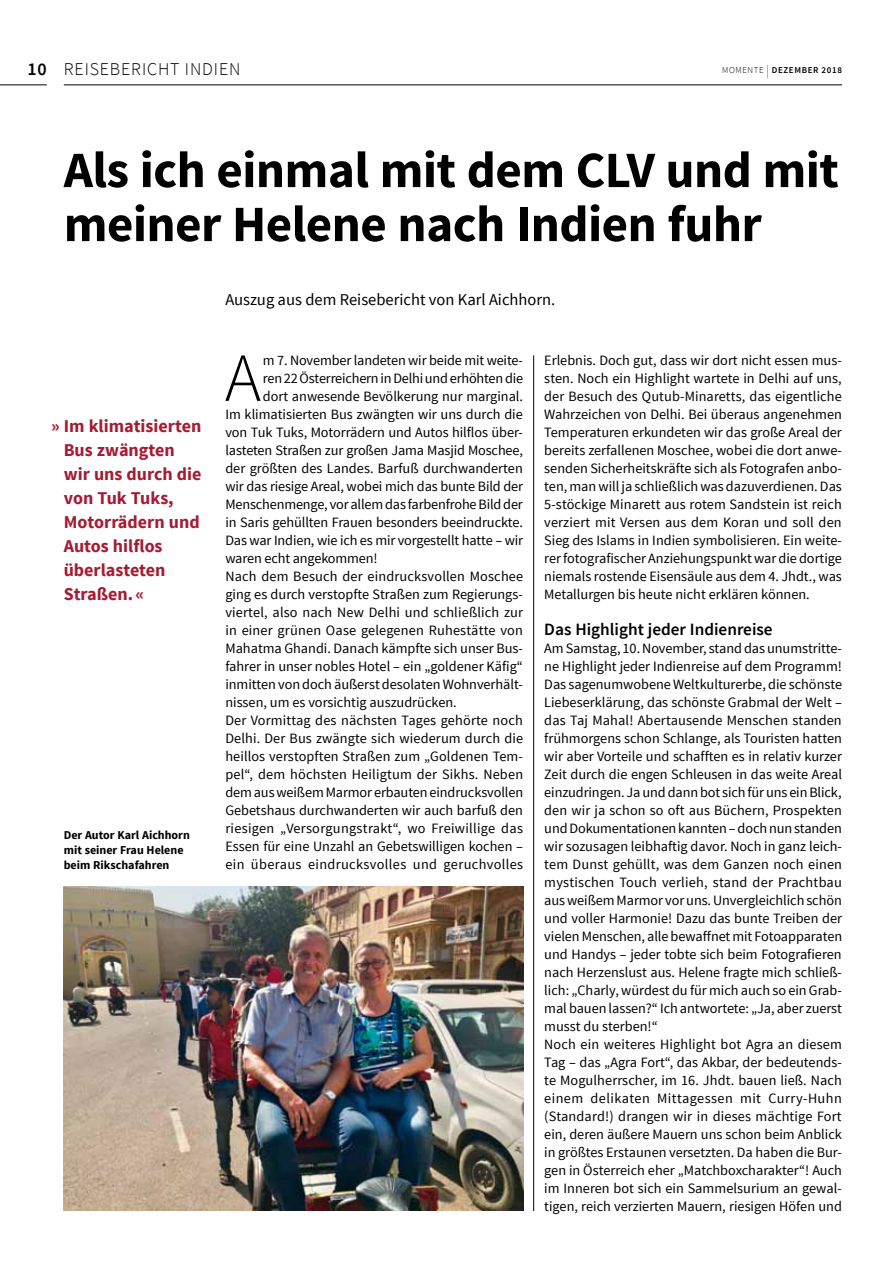
<style>
.page{position:relative;width:893px;height:1263px;background:#fff}
.page>*{position:absolute;margin:0;border:0;box-sizing:border-box;transform-origin:0 0}
.t1{font:300 68.85px "Source Sans Pro";color:#000}
.t2{font:700 51px/54px "Source Sans Pro";letter-spacing:-.01em;color:#000}
.t3{font:700 18px/24px "Source Sans Pro";color:#a41b35}
.t4{font:300 18px "Source Sans Pro";letter-spacing:.05em;color:#000}
.t5{font:600 18px "Source Sans Pro";color:#000}
.t6{font:600 17.25px "Source Sans Pro";color:#000}
.t7{font:16.5px "Source Sans Pro";color:#000}
.t8{font:14.25px/18px "Source Sans Pro";color:#000;text-align:justify}
.t9{font:14.25px "Source Sans Pro";letter-spacing:.02em;color:#000}
.t10{font:14.25px "Source Sans Pro";letter-spacing:.025em;color:#000}
.t11{font:700 12px/15px "Source Sans Pro";color:#000}
.t12{font:600 9px "Source Sans Pro";letter-spacing:.07em;color:#000}
.s1{font-weight:300}
.s2{font-weight:300;font-size:13.5px}
</style>
<div class="page">
<hr style="left:533px;top:355px;width:1px;height:856px;background:#000">
<img style="left:64px;top:887px;width:459px;height:324px">
<hr style="left:64px;top:85px;width:778px;height:1px;background:#000">
<hr style="left:0;top:85px;width:47px;height:1px;background:#000">
<hr style="left:892px;top:0;width:1px;height:437px;background:#c6c7c8">
<p class="t4" style="left:64px;top:58px;width:10px">RE</p>
<p class="t4" style="left:85px;top:58px;width:157px">ISEBERICHT I NDIEN</p>
<p class="t5" style="left:27px;top:58px;width:21px">10</p>
<p class="t12" style="left:722px;top:64px;width:121px"><span class="s1">MOMENTE</span> <span class="s2">|</span> DEZEMBER 2018</p>
<h2 class="t2" style="left:64px;top:145px;width:776px">Als ich einmal mit dem CLV und mit meiner Helene nach Indien fuhr</h2>
<p class="t3" style="left:64px;top:415px;width:139px;text-indent:-13px">» Im klimatisierten<br>Bus zwängten wir uns durch die von Tuk Tuks,<br>Motorrädern und<br>Autos hilflos überlasteten<br>Straßen. «</p>
<p class="t11" style="left:64px;top:828px;width:128px">Der Autor Karl Aichhorn mit seiner Frau Helene beim Rikschafahren</p>
<p class="t7" style="left:225px;top:289px;width:331px">Auszug aus dem Reisebericht von Karl Aichhorn.</p>
<h1 class="t1" style="left:225px;top:336px;width:37px">A</h1>
<p class="t8" style="left:263px;top:351px;width:262px">m 7. November landeten wir beide mit weite-</p>
<p class="t8" style="left:263px;top:369px;width:262px">ren 22 Österreichern in Delhi und erhöhten die</p>
<p class="t8" style="left:263px;top:387px;width:262px">dort anwesende Bevölkerung nur marginal.</p>
<p class="t8" style="left:225px;top:405px;width:299px">Im klimatisierten Bus zwängten wir uns durch die</p>
<p class="t8" style="left:225px;top:423px;width:299px">von Tuk Tuks, Motorrädern und Autos hilflos über-</p>
<p class="t8" style="left:225px;top:441px;width:299px">lasteten Straßen zur großen Jama Masjid Moschee,</p>
<p class="t8" style="left:225px;top:459px;width:299px">der größten des Landes. Barfuß durchwanderten</p>
<p class="t8" style="left:225px;top:477px;width:299px">wir das riesige Areal, wobei mich das bunte Bild der</p>
<p class="t8" style="left:225px;top:495px;width:299px">Menschenmenge, vor allem das farbenfrohe Bild der</p>
<p class="t8" style="left:225px;top:513px;width:299px">in Saris gehüllten Frauen besonders beeindruckte.</p>
<p class="t8" style="left:225px;top:531px;width:299px">Das war Indien, wie ich es mir vorgestellt hatte – wir</p>
<p class="t8" style="left:225px;top:549px;width:154px">waren echt angekommen!</p>
<p class="t8" style="left:225px;top:567px;width:299px">Nach dem Besuch der eindrucksvollen Moschee</p>
<p class="t8" style="left:225px;top:585px;width:299px">ging es durch verstopfte Straßen zum Regierungs-</p>
<p class="t8" style="left:225px;top:603px;width:299px">viertel, also nach New Delhi und schließlich zur</p>
<p class="t8" style="left:225px;top:621px;width:299px">in einer grünen Oase gelegenen Ruhestätte von</p>
<p class="t8" style="left:225px;top:639px;width:299px">Mahatma Ghandi. Danach kämpfte sich unser Bus-</p>
<p class="t8" style="left:225px;top:657px;width:299px">fahrer in unser nobles Hotel – ein „goldener Käfig“</p>
<p class="t8" style="left:225px;top:675px;width:299px">inmitten von doch äußerst desolaten Wohnverhält-</p>
<p class="t8" style="left:225px;top:693px;width:233px">nissen, um es vorsichtig auszudrücken.</p>
<p class="t8" style="left:225px;top:711px;width:299px">Der Vormittag des nächsten Tages gehörte noch</p>
<p class="t8" style="left:225px;top:729px;width:299px">Delhi. Der Bus zwängte sich wiederum durch die</p>
<p class="t8" style="left:225px;top:747px;width:299px">heillos verstopften Straßen zum „Goldenen Tem-</p>
<p class="t8" style="left:225px;top:765px;width:299px">pel“, dem höchsten Heiligtum der Sikhs. Neben</p>
<p class="t8" style="left:225px;top:783px;width:299px">dem aus weißem Marmor erbauten eindrucksvollen</p>
<p class="t8" style="left:225px;top:801px;width:299px">Gebetshaus durchwanderten wir auch barfuß den</p>
<p class="t9" style="left:225px;top:819px;width:299px">riesigen „Versorgungstrakt“, wo Freiwillige das</p>
<p class="t8" style="left:225px;top:837px;width:299px">Essen für eine Unzahl an Gebetswilligen kochen –</p>
<p class="t10" style="left:225px;top:855px;width:299px">ein überaus eindrucksvolles und geruchvolles</p>
<p class="t8" style="left:544px;top:351px;width:299px">Erlebnis. Doch gut, dass wir dort nicht essen mus&shy;sten. Noch ein Highlight wartete in Delhi auf uns, der Besuch des Qutub-Minaretts, das eigentliche Wahrzeichen von Delhi. Bei überaus angenehmen Temperaturen erkundeten wir das große Areal der bereits zerfallenen Moschee, wobei die dort anwe&shy;senden Sicherheitskräfte sich als Fotografen anbo&shy;ten, man will ja schließlich was dazuverdienen. Das 5-stöckige Minarett aus rotem Sandstein ist reich verziert mit Versen aus dem Koran und soll den Sieg des Islams in Indien symbolisieren. Ein weite&shy;rer fotografischer Anziehungspunkt war die dortige niemals rostende Eisensäule aus dem 4. Jhdt., was Metallurgen bis heute nicht erklären können.</p>
<p class="t6" style="left:544px;top:618px;width:230px">Das Highlight jeder Indienreise</p>
<p class="t8" style="left:544px;top:639px;width:299px;text-align:left">Am Samstag, 10. November, stand das unumstritte&shy;ne Highlight jeder Indienreise auf dem Programm!<br>Das sagenumwobene Weltkulturerbe, die schönste Liebeserklärung, das schönste Grabmal der Welt – das Taj Mahal! Abertausende Menschen standen frühmorgens schon Schlange, als Touristen hatten wir aber Vorteile und schafften es in relativ kurzer Zeit durch die engen Schleusen in das weite Areal einzudringen. Ja und dann bot sich für uns ein Blick, den wir ja schon so oft aus Büchern, Prospekten und Dokumentationen kannten – doch nun standen wir sozusagen leibhaftig davor. Noch in ganz leich&shy;tem Dunst gehüllt, was dem Ganzen noch einen mystischen Touch verlieh, stand der Prachtbau aus weißem Marmor vor uns. Unvergleichlich schön und voller Harmonie! Dazu das bunte Treiben der vielen Menschen, alle bewaffnet mit Fotoapparaten und Handys – jeder tobte sich beim Fotografieren nach Herzenslust aus. Helene fragte mich schließ&shy;lich: „Charly, würdest du für mich auch so ein Grab&shy;mal bauen lassen?“ Ich antwortete: „Ja, aber zuerst musst du sterben!“<br>Noch ein weiteres Highlight bot Agra an diesem Tag – das „Agra Fort“, das Akbar, der bedeutends&shy;te Mogulherrscher, im 16. Jhdt. bauen ließ. Nach einem delikaten Mittagessen mit Curry-Huhn (Standard!) drangen wir in dieses mächtige Fort ein, deren äußere Mauern uns schon beim Anblick in größtes Erstaunen versetzten. Da haben die Bur&shy;gen in Österreich eher „Matchboxcharakter“! Auch im Inneren bot sich ein Sammelsurium an gewal&shy;tigen, reich verzierten Mauern, riesigen Höfen und</p>
</div>
